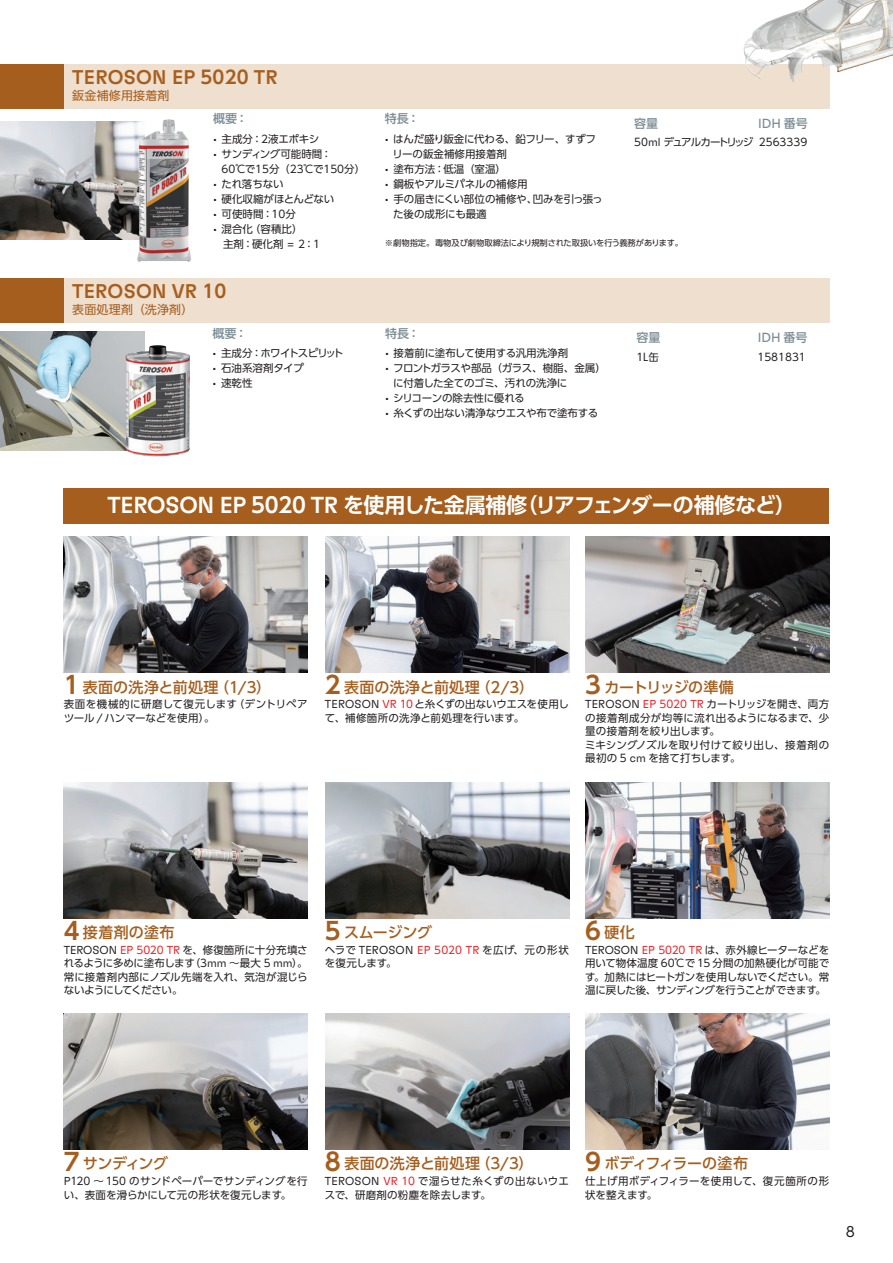
<style>
.page{position:relative;width:893px;height:1263px;background:#fff}
.page>*{position:absolute;margin:0;border:0;box-sizing:border-box;transform-origin:0 0}
.t1{font:700 21px "UD Shin Go Pr 6 N De";letter-spacing:-.015em;color:#fff}
.t2{font:500 19.8px "Henkel GT Flexa";letter-spacing:.015em;color:#a65e1e}
.t3{font:500 15px "UD Shin Go Pr 6 N";letter-spacing:.015em;color:#a65e1e}
.t4{font:500 15px "UD Shin Go Pr 6 N";letter-spacing:-.005em;color:#a65e1e}
.t5{font:500 15px "UD Shin Go Pr 6 N";letter-spacing:-.025em;color:#a65e1e}
.t6{font:500 15px "UD Shin Go Pr 6 N";letter-spacing:-.05em;color:#a65e1e}
.t7{font:13.8px "UD Shin Go Pr 6 N";color:#231f20}
.t8{font:13.2px "Henkel GT Flexa";color:#7b8c95}
.t9{font:12px "UD Shin Go Pr 6 N";letter-spacing:.015em;color:#a65e1e}
.t10{font:500 12px "UD Shin Go Pr 6 N";color:#7b8c95}
.t11{font:10.5px/13.5px "UD Shin Go Pr 6 N";letter-spacing:-.005em;color:#231f20}
.t12{font:10.5px/13.5px "UD Shin Go Pr 6 N";letter-spacing:.02em;color:#231f20}
.t13{font:10.5px/15px "UD Shin Go Pr 6 N";letter-spacing:-.03em;color:#231f20}
.t14{font:10.5px/13.5px "UD Shin Go Pr 6 N";letter-spacing:.015em;color:#231f20}
.t15{font:10.5px "UD Shin Go Pr 6 N";letter-spacing:-.08em;color:#231f20}
.t16{font:10.5px "UD Shin Go Pr 6 N";letter-spacing:-.075em;color:#231f20}
.t17{font:8.25px "UD Shin Go Pr 6 N";letter-spacing:-.005em;color:#231f20}
.s1{font-family:"UD Shin Go NT Pr 6 N De";font-weight:700;font-size:18px}
.s2{font-family:"Henkel GT Flexa";font-weight:300;font-size:11.55px}
.s3{font-family:"UD Shin Go Pr 6 N";font-weight:500;font-size:12px}
.s4{font-family:"Henkel GT Flexa";font-weight:500;font-size:23.1px}
.s5{font-family:"UD Shin Go NT Pr 6 N De"}
.s6{font-family:"UD Shin Go NT Pr 6 N De";font-weight:700;font-size:24px}
.s7{font-family:"Henkel GT Flexa";font-weight:400;font-size:16.5px}
.s8{font-family:"Henkel GT Flexa";font-weight:300;font-size:11.55px;color:#ee1d23}
.s9{color:#ee1d23}
.s10{font-family:"UD Shin Go NT Pr 6 N De";font-weight:700;font-size:24.3px}
</style>
<div class="page">
<div style="left:0;top:64px;width:829px;height:44px;background:#efdfce"></div>
<div style="left:0;top:64px;width:64px;height:44px;background:#a65e1e"></div>
<img style="left:0;top:121px;width:135px;height:119px">
<div style="left:0;top:278px;width:829px;height:45px;background:#efdfce"></div>
<div style="left:0;top:278px;width:64px;height:45px;background:#a65e1e"></div>
<img style="left:0;top:331px;width:145px;height:119px">
<img style="left:125px;top:345px;width:65px;height:111px">
<img style="left:743px;top:0;width:150px;height:97px">
<img style="left:135px;top:119px;width:56px;height:143px">
<div style="left:64px;top:488px;width:765px;height:35px;background:#a65e1e"></div>
<img style="left:64px;top:536px;width:244px;height:136px">
<img style="left:64px;top:782px;width:244px;height:137px">
<img style="left:64px;top:1014px;width:244px;height:136px">
<img style="left:325px;top:536px;width:244px;height:136px">
<img style="left:325px;top:782px;width:244px;height:137px">
<img style="left:325px;top:1014px;width:244px;height:136px">
<img style="left:585px;top:536px;width:244px;height:136px">
<img style="left:585px;top:782px;width:244px;height:137px">
<img style="left:585px;top:1014px;width:244px;height:136px">
<h2 class="t2" style="left:72px;top:65px;width:207px">TEROSON EP <span class="s1">5020</span> TR</h2>
<p class="t9" style="left:72px;top:85px;width:99px">鈑金補修用接着剤</p>
<p class="t10" style="left:213px;top:109px;width:36px">概要：</p>
<p class="t11" style="left:213px;top:132px;width:108px"><span class="s2">•</span> 主成分：2液エポキシ</p>
<p class="t11" style="left:222px;top:146px;width:145px;line-height:15px;text-indent:-9px"><span class="s2">•</span> サンディング可能時間：<br>60℃で15分（23℃で150分）</p>
<p class="t11" style="left:213px;top:177px;width:72px"><span class="s2">•</span> たれ落ちない</p>
<p class="t11" style="left:213px;top:192px;width:123px"><span class="s2">•</span> 硬化収縮がほとんどない</p>
<p class="t11" style="left:213px;top:207px;width:84px"><span class="s2">•</span> 可使時間：10分</p>
<p class="t11" style="left:223px;top:221px;width:99px;line-height:15px;text-indent:-10px"><span class="s2">•</span> 混合化（容積比）<br>主剤：硬化剤 <span class="s2">=</span> 2：1</p>
<h2 class="t2" style="left:72px;top:279px;width:156px">TEROSON VR <span class="s1">10</span></h2>
<p class="t9" style="left:72px;top:300px;width:123px">表面処理剤（洗浄剤）</p>
<p class="t10" style="left:213px;top:323px;width:36px">概要：</p>
<p class="t16" style="left:213px;top:345px;width:133px"><span class="s2">•</span> 主成分：ホワイトスピリット</p>
<p class="t11" style="left:213px;top:361px;width:93px"><span class="s2">•</span> 石油系溶剤タイプ</p>
<p class="t11" style="left:213px;top:376px;width:42px"><span class="s2">•</span> 速乾性</p>
<p class="t10" style="left:385px;top:109px;width:36px">特長：</p>
<p class="t11" style="left:393px;top:131px;width:205px;line-height:15px;text-indent:-8px"><span class="s2">•</span> はんだ盛り鈑金に代わる、鉛フリー、すずフリーの鈑金補修用接着剤</p>
<p class="t11" style="left:385px;top:162px;width:123px"><span class="s2">•</span> 塗布方法：低温（室温）</p>
<p class="t11" style="left:385px;top:177px;width:144px"><span class="s2">•</span> 鋼板やアルミパネルの補修用</p>
<p class="t11" style="left:393px;top:191px;width:211px;line-height:15px;text-indent:-8px"><span class="s2">•</span> 手の届きにくい部位の補修や、凹みを引っ張った後の成形にも最適</p>
<p class="t10" style="left:634px;top:114px;width:25px">容量</p>
<p class="t8" style="left:758px;top:115px;width:51px">IDH <span class="s3">番号</span></p>
<p class="t15" style="left:634px;top:134px;width:175px">50<span class="s2">ml</span> デュアルカートリッジ 2563339</p>
<p class="t17" style="left:385px;top:236px;width:300px">※劇物指定。毒物及び劇物取締法により規制された取扱いを行う義務があります。</p>
<p class="t10" style="left:385px;top:323px;width:36px">特長：</p>
<p class="t11" style="left:385px;top:346px;width:185px"><span class="s2">•</span> 接着前に塗布して使用する汎用洗浄剤</p>
<p class="t13" style="left:393px;top:360px;width:214px;text-indent:-8px"><span class="s2">•</span> フロントガラスや部品（ガラス、樹脂、金属）に付着した全てのゴミ、汚れの洗浄に</p>
<p class="t13" style="left:385px;top:390px;width:141px"><span class="s2">•</span> シリコーンの除去性に優れる</p>
<p class="t11" style="left:385px;top:406px;width:215px"><span class="s2">•</span> 糸くずの出ない清浄なウエスや布で塗布する</p>
<p class="t10" style="left:636px;top:328px;width:25px">容量</p>
<p class="t8" style="left:758px;top:329px;width:51px">IDH <span class="s3">番号</span></p>
<p class="t11" style="left:636px;top:349px;width:24px">1Ｌ缶</p>
<p class="t11" style="left:757px;top:349px;width:50px">1581831</p>
<h1 class="t1" style="left:108px;top:488px;width:690px"><span class="s4">TEROSON EP</span> <span class="s5">5020</span> <span class="s4">TR</span> を使用した金属補修（リアフェンダーの補修など）</h1>
<h3 class="t3" style="left:64px;top:675px;width:209px"><span class="s6">1</span> 表面の洗浄と前処理（1<span class="s7">/</span>3）</h3>
<p class="t14" style="left:64px;top:697px;width:245px">表面を機械的に研磨して復元します（デントリペアツール <span class="s2">/</span> ハンマーなどを使用）。</p>
<h3 class="t3" style="left:325px;top:675px;width:211px"><span class="s6">2</span> 表面の洗浄と前処理（2<span class="s7">/</span>3）</h3>
<p class="t11" style="left:325px;top:697px;width:245px"><span class="s2">TEROSON</span> <span class="s8">VR</span> <span class="s9">10</span>と糸くずの出ないウエスを使用して、補修箇所の洗浄と前処理を行います。</p>
<h3 class="t6" style="left:585px;top:675px;width:150px"><span class="s6">3</span> カートリッジの準備</h3>
<p class="t11" style="left:585px;top:697px;width:245px"><span class="s2">TEROSON</span> <span class="s8">EP</span> <span class="s9">5020</span> <span class="s8">TR</span> カートリッジを開き、両方の接着剤成分が均等に流れ出るようになるまで、少量の接着剤を絞り出します。<br>ミキシングノズルを取り付けて絞り出し、接着剤の最初の 5 <span class="s2">cm</span> を捨て打ちします。</p>
<h3 class="t4" style="left:64px;top:920px;width:112px"><span class="s6">4</span> 接着剤の塗布</h3>
<p class="t11" style="left:64px;top:943px;width:245px;text-align:justify"><span class="s2">TEROSON</span> <span class="s8">EP</span> <span class="s9">5020</span> <span class="s8">TR</span> を、修復箇所に十分充填されるように多めに塗布します（3<span class="s2">mm</span> ～最大 5 <span class="s2">mm</span>）。常に接着剤内部にノズル先端を入れ、気泡が混じらないようにしてください。</p>
<h3 class="t4" style="left:325px;top:920px;width:109px"><span class="s6">5</span> スムージング</h3>
<p class="t11" style="left:325px;top:943px;width:245px">ヘラで <span class="s2">TEROSON</span> <span class="s8">EP</span> <span class="s9">5020</span> <span class="s8">TR</span> を広げ、元の形状を復元します。</p>
<h3 class="t4" style="left:585px;top:920px;width:51px"><span class="s6">6</span>硬化</h3>
<p class="t11" style="left:585px;top:943px;width:245px;text-align:justify"><span class="s2">TEROSON</span> <span class="s8">EP</span> <span class="s9">5020</span> <span class="s8">TR</span> は、赤外線ヒーターなどを用いて物体温度 60℃で 15 分間の加熱硬化が可能です。加熱にはヒートガンを使用しないでください。常温に戻した後、サンディングを行うことができます。</p>
<h3 class="t4" style="left:64px;top:1151px;width:106px"><span class="s6">7</span> サンディング</h3>
<p class="t11" style="left:64px;top:1174px;width:245px"><span class="s2">P</span>120 ～ 150 のサンドペーパーでサンディングを行い、表面を滑らかにして元の形状を復元します。</p>
<h3 class="t3" style="left:325px;top:1151px;width:210px"><span class="s10">8</span> 表面の洗浄と前処理（3<span class="s7">/</span>3）</h3>
<p class="t12" style="left:325px;top:1174px;width:245px"><span class="s2">TEROSON</span> <span class="s8">VR</span> <span class="s9">10</span> で湿らせた糸くずの出ないウエスで、研磨剤の粉塵を除去します。</p>
<h3 class="t5" style="left:585px;top:1151px;width:164px"><span class="s6">9</span> ボディフィラーの塗布</h3>
<p class="t12" style="left:585px;top:1174px;width:245px">仕上げ用ボディフィラーを使用して、復元箇所の形状を整えます。</p>
<h3 class="t7" style="left:846px;top:1220px;width:11px">8</h3>
</div>
